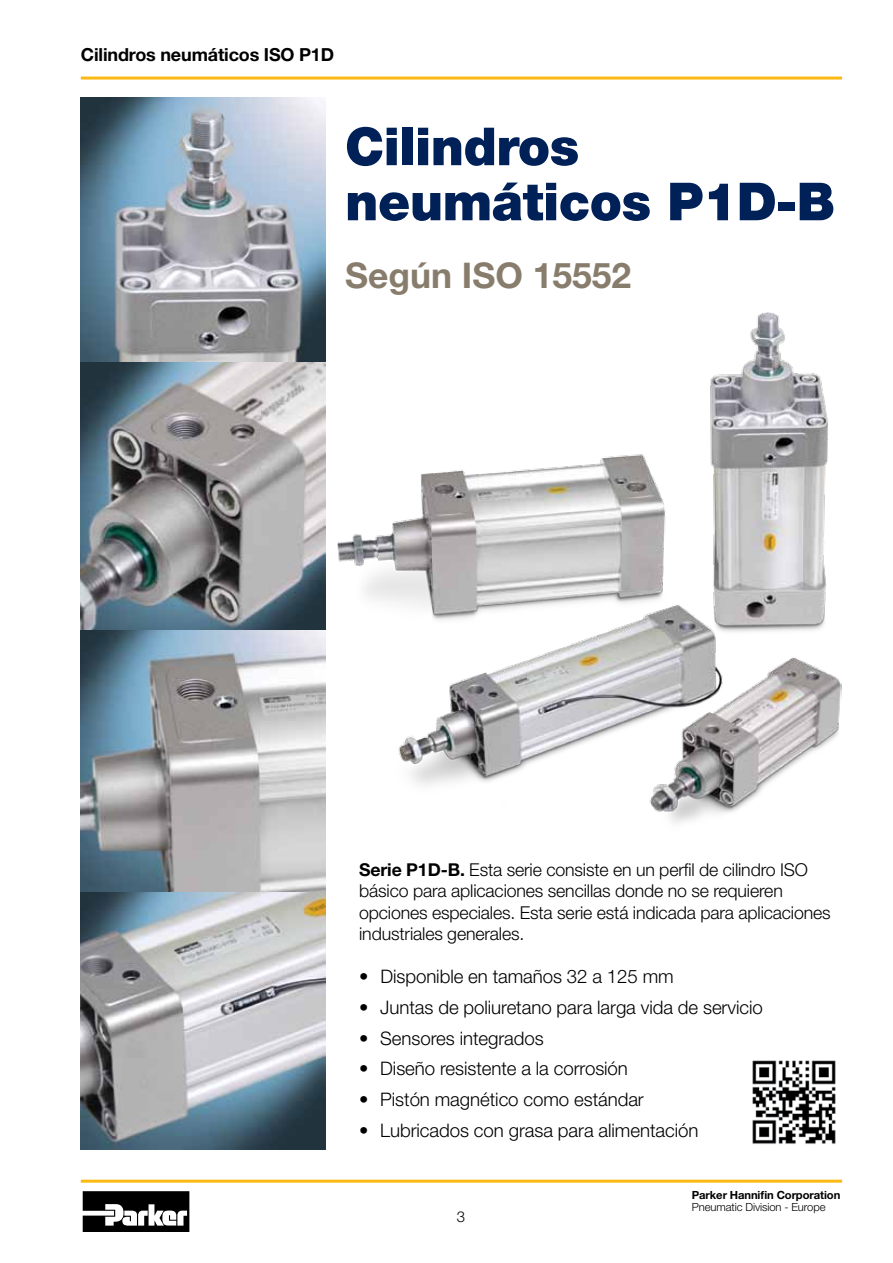
<style>
.page{position:relative;width:893px;height:1263px;background:#fff}
.page>*{position:absolute;margin:0;border:0;box-sizing:border-box;transform-origin:0 0}
.t1{font:900 52.5px/55.1px "Helvetica Neue LT Std";letter-spacing:-.01em;color:#002157}
.t2{font:700 35.4px "Helvetica Neue LT Std";color:#887d6c}
.t3{font:300 18.6px "Helvetica Neue LT Std";letter-spacing:-.005em;color:#000}
.t4{font:700 18px "Helvetica Neue LT Std";letter-spacing:-.01em;color:#000}
.t5{font:300 17.7px/21.3px "Helvetica Neue LT Std";letter-spacing:-.01em;color:#000}
.t6{font:300 15px "Helvetica Neue LT Std";color:#000}
.t7{font:700 11.25px "Helvetica Neue LT Std";letter-spacing:-.01em;color:#000}
.t8{font:300 11.25px "Helvetica Neue LT Std";letter-spacing:-.01em;color:#000}
.s1{font-weight:700}
</style>
<div class="page">
<hr style="left:81px;top:1180px;width:761px;height:3px;background:#fdb913">
<svg style="left:83px;top:1191px;width:106px;height:40px"></svg>
<hr style="left:81px;top:77px;width:761px;height:3px;background:#fdb913">
<img style="left:81px;top:891px;width:244px;height:259px">
<img style="left:81px;top:630px;width:244px;height:261px">
<img style="left:81px;top:361px;width:244px;height:269px">
<img style="left:81px;top:98px;width:244px;height:263px">
<img style="left:337px;top:313px;width:505px;height:510px">
<img style="left:752px;top:1060px;width:84px;height:84px">
<p class="t4" style="left:81px;top:43px;width:255px">Cilindros neumáticos ISO P1D</p>
<h1 class="t1" style="left:345px;top:119px;width:491px">Cilindros neumáticos P1D-B</h1>
<h2 class="t2" style="left:345px;top:253px;width:288px">Según ISO 15552</h2>
<p class="t5" style="left:359px;top:859px;width:473px"><span class="s1">Serie P1D-B.</span> Esta serie consiste en un perfil de cilindro ISO básico para aplicaciones sencillas donde no se requieren opciones especiales. Esta serie está indicada para aplicaciones industriales generales.</p>
<p class="t3" style="left:359px;top:965px;width:316px">• Disponible en tamaños 32 a 125 mm</p>
<p class="t3" style="left:359px;top:996px;width:405px">• Juntas de poliuretano para larga vida de servicio</p>
<p class="t3" style="left:359px;top:1027px;width:186px">• Sensores integrados</p>
<p class="t3" style="left:359px;top:1057px;width:270px">• Diseño resistente a la corrosión</p>
<p class="t3" style="left:359px;top:1088px;width:286px">• Pistón magnético como estándar</p>
<p class="t3" style="left:359px;top:1119px;width:341px">• Lubricados con grasa para alimentación</p>
<p class="t6" style="left:457px;top:1207px;width:10px">3</p>
<p class="t7" style="left:692px;top:1188px;width:150px">Parker Hannifin Corporation</p>
<p class="t8" style="left:692px;top:1200px;width:135px">Pneumatic Division - Europe</p>
</div>
